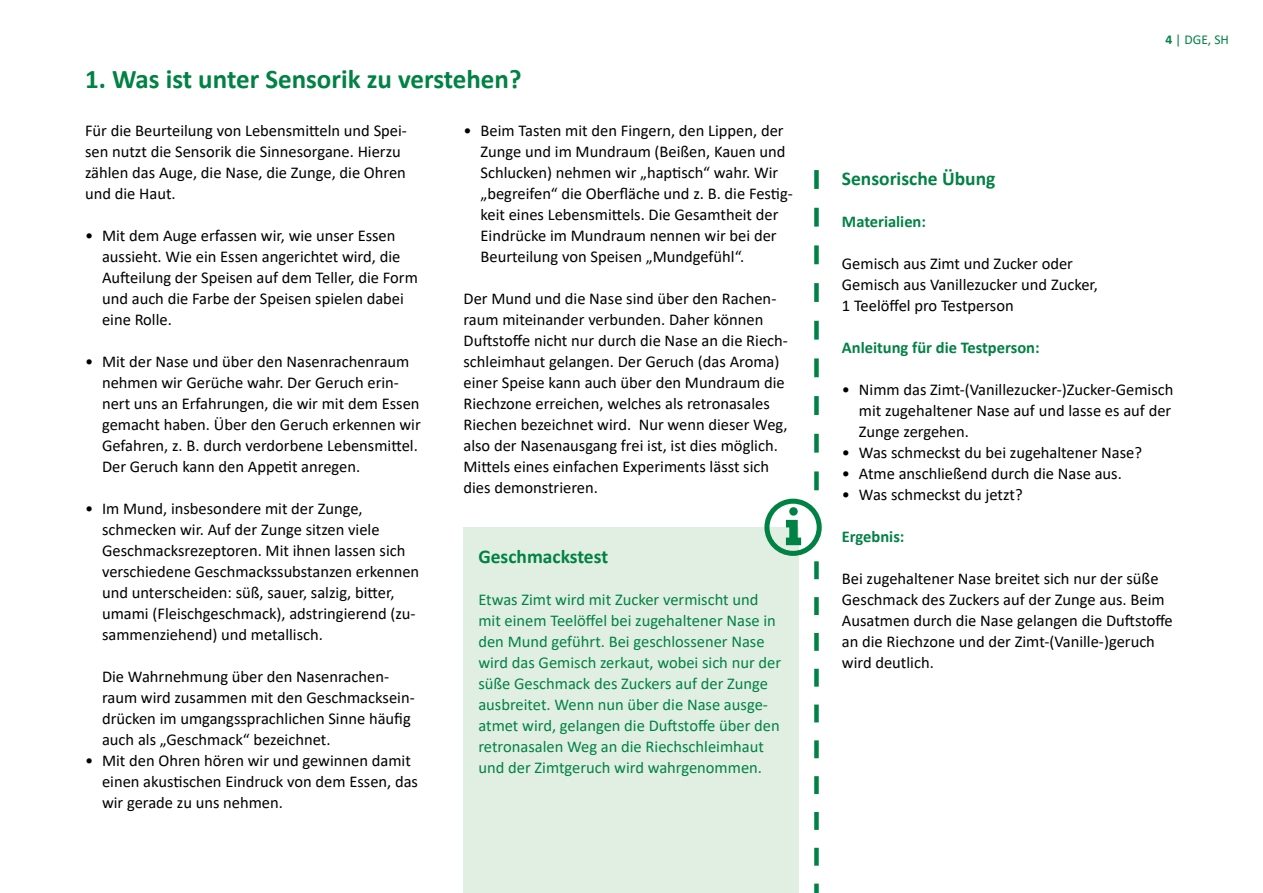
<style>
.page{position:relative;width:1263px;height:893px;background:#fff}
.page>*{position:absolute;margin:0;border:0;box-sizing:border-box;transform-origin:0 0}
.t1{font:50.7px "Base Twelve Serif B";color:#008244}
.t2{font:700 27px "Calibri";color:#008244}
.t3{font:700 19.5px "Calibri";color:#008244}
.t4{font:16.5px/21px "Calibri";color:#000}
.t5{font:16.5px/21px "Calibri";color:#008244}
.t6{font:700 16.5px "Calibri";color:#008244}
.t7{font:13.5px "Calibri";color:#008244}
.s1{font-weight:700}
</style>
<div class="page">
<div style="left:463px;top:527px;width:336px;height:366px;background:#e1efe2"></div>
<div style="left:764px;top:499px;width:58px;height:57px;border:5px solid #008244;border-radius:50%"></div>
<svg style="left:814px;top:561px;width:5px;height:332px"></svg>
<svg style="left:814px;top:170px;width:5px;height:320px"></svg>
<p class="t2" style="left:85px;top:60px;width:438px">1. Was ist unter Sensorik zu verstehen?</p>
<p class="t4" style="left:85px;top:119px;width:323px">Für die Beurteilung von Lebensmitteln und Spei&shy;sen nutzt die Sensorik die Sinnesorgane. Hierzu zählen das Auge, die Nase, die Zunge, die Ohren und die Haut.</p>
<p class="t4" style="left:102px;top:224px;width:317px;text-indent:-17px">• Mit dem Auge erfassen wir, wie unser Essen aussieht. Wie ein Essen angerichtet wird, die Aufteilung der Speisen auf dem Teller, die Form und auch die Farbe der Speisen spielen dabei eine Rolle.</p>
<p class="t4" style="left:102px;top:350px;width:320px;text-indent:-17px">• Mit der Nase und über den Nasenrachenraum nehmen wir Gerüche wahr. Der Geruch erin&shy;nert uns an Erfahrungen, die wir mit dem Essen gemacht haben. Über den Geruch erkennen wir Gefahren, z. B. durch verdorbene Lebensmittel.<br>Der Geruch kann den Appetit anregen.</p>
<p class="t4" style="left:102px;top:497px;width:319px;text-indent:-17px">• Im Mund, insbesondere mit der Zunge, schmecken wir. Auf der Zunge sitzen viele Geschmacksrezeptoren. Mit ihnen lassen sich verschiedene Geschmackssubstanzen erkennen und unterscheiden: süß, sauer, salzig, bitter, umami (Fleischgeschmack), adstringierend (zu&shy;sammenziehend) und metallisch.</p>
<p class="t4" style="left:102px;top:665px;width:314px">Die Wahrnehmung über den Nasenrachen&shy;raum wird zusammen mit den Geschmacksein&shy;drücken im umgangssprachlichen Sinne häufig auch als „Geschmack“ bezeichnet.</p>
<p class="t4" style="left:102px;top:749px;width:318px;text-indent:-17px">• Mit den Ohren hören wir und gewinnen damit einen akustischen Eindruck von dem Essen, das wir gerade zu uns nehmen.</p>
<p class="t4" style="left:480px;top:119px;width:314px;text-indent:-17px">• Beim Tasten mit den Fingern, den Lippen, der Zunge und im Mundraum (Beißen, Kauen und Schlucken) nehmen wir „haptisch“ wahr. Wir „begreifen“ die Oberfläche und z. B. die Festig&shy;keit eines Lebensmittels. Die Gesamtheit der Eindrücke im Mundraum nennen wir bei der Beurteilung von Speisen „Mundgefühl“.</p>
<p class="t4" style="left:463px;top:287px;width:326px">Der Mund und die Nase sind über den Rachen&shy;raum miteinander verbunden. Daher können Duftstoffe nicht nur durch die Nase an die Riech&shy;schleimhaut gelangen. Der Geruch (das Aroma) einer Speise kann auch über den Mundraum die Riechzone erreichen, welches als retronasales Riechen bezeichnet wird. Nur wenn dieser Weg, also der Nasenausgang frei ist, ist dies möglich.<br>Mittels eines einfachen Experiments lässt sich dies demonstrieren.</p>
<p class="t1" style="left:782px;top:492px;width:23px">i</p>
<p class="t3" style="left:478px;top:543px;width:131px">Geschmackstest</p>
<p class="t5" style="left:478px;top:589px;width:304px">Etwas Zimt wird mit Zucker vermischt und mit einem Teelöffel bei zugehaltener Nase in den Mund geführt. Bei geschlossener Nase wird das Gemisch zerkaut, wobei sich nur der süße Geschmack des Zuckers auf der Zunge ausbreitet. Wenn nun über die Nase ausge&shy;atmet wird, gelangen die Duftstoffe über den retronasalen Weg an die Riechschleimhaut und der Zimtgeruch wird wahrgenommen.</p>
<p class="t7" style="left:1165px;top:30px;width:65px"><span class="s1">4</span> | DGE, SH</p>
<p class="t3" style="left:842px;top:164px;width:155px">Sensorische Übung</p>
<p class="t6" style="left:842px;top:210px;width:86px">Materialien:</p>
<p class="t4" style="left:842px;top:252px;width:233px">Gemisch aus Zimt und Zucker oder</p>
<p class="t4" style="left:842px;top:273px;width:258px">Gemisch aus Vanillezucker und Zucker,</p>
<p class="t4" style="left:842px;top:294px;width:173px">1 Teelöffel pro Testperson</p>
<p class="t6" style="left:842px;top:336px;width:199px">Anleitung für die Testperson:</p>
<p class="t4" style="left:859px;top:378px;width:316px;text-indent:-17px">• Nimm das Zimt-(Vanillezucker-)Zucker-Gemisch mit zugehaltener Nase auf und lasse es auf der<br>Zunge zergehen.</p>
<p class="t4" style="left:842px;top:441px;width:302px">• Was schmeckst du bei zugehaltener Nase?</p>
<p class="t4" style="left:842px;top:462px;width:281px">• Atme anschließend durch die Nase aus.</p>
<p class="t4" style="left:842px;top:483px;width:182px">• Was schmeckst du jetzt?</p>
<p class="t6" style="left:842px;top:525px;width:64px">Ergebnis:</p>
<p class="t4" style="left:842px;top:567px;width:332px">Bei zugehaltener Nase breitet sich nur der süße Geschmack des Zuckers auf der Zunge aus. Beim Ausatmen durch die Nase gelangen die Duftstoffe an die Riechzone und der Zimt-(Vanille-)geruch wird deutlich.</p>
</div>
